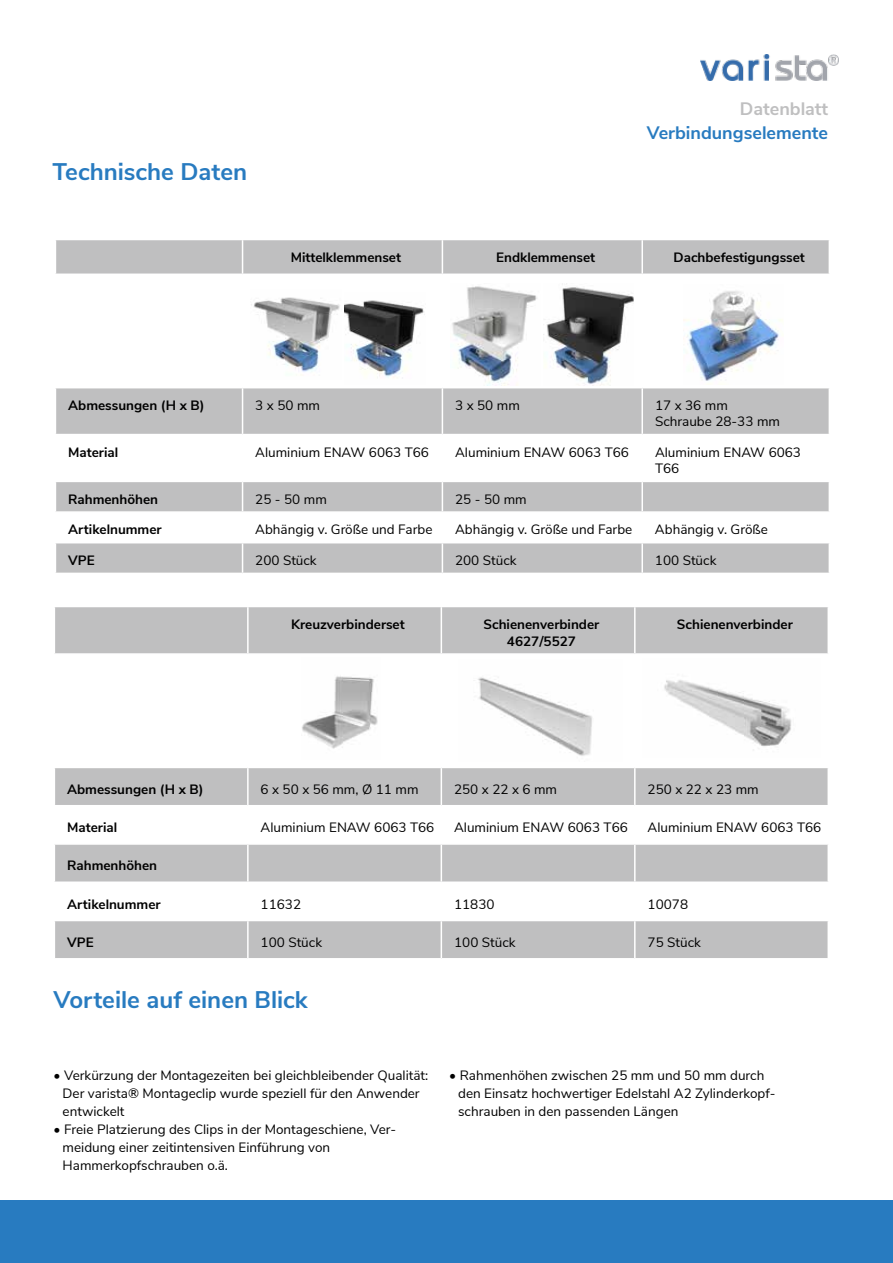
<style>
.page{position:relative;width:893px;height:1263px;background:#fff}
.page>*{position:absolute;margin:0;border:0;box-sizing:border-box;transform-origin:0 0}
.t1{font:700 24px "Nunito Sans";color:#287bc0}
.t2{font:700 18px "Nunito Sans";color:#287bc0}
.t3{font:700 18px "Nunito Sans";color:#bfbfc0}
.t4{font:13.5px/18px "Nunito Sans";color:#000}
.t5{font:700 13.5px/16.2px "Nunito Sans";color:#000;text-align:center}
</style>
<div class="page">
<div style="left:0;top:1200px;width:893px;height:63px;background:#287bc0"></div>
<img style="left:701px;top:54px;width:138px;height:27px">
<div style="left:56px;top:240px;width:773px;height:333px;background:#bfbfc0"></div>
<svg style="left:56px;top:275px;width:773px;height:267px"></svg>
<hr style="left:641px;top:240px;width:2px;height:34px;background:#fff">
<hr style="left:641px;top:275px;width:2px;height:112px;background:#fff">
<hr style="left:55px;top:387px;width:188px;height:1px;background:#fff">
<hr style="left:442px;top:387px;width:200px;height:1px;background:#fff">
<hr style="left:642px;top:387px;width:188px;height:1px;background:#fff">
<hr style="left:641px;top:388px;width:2px;height:46px;background:#fff">
<hr style="left:55px;top:434px;width:188px;height:1px;background:#fff">
<hr style="left:442px;top:434px;width:200px;height:1px;background:#fff">
<hr style="left:642px;top:434px;width:188px;height:1px;background:#fff">
<hr style="left:641px;top:435px;width:2px;height:46px;background:#fff">
<hr style="left:55px;top:481px;width:188px;height:1px;background:#fff">
<hr style="left:442px;top:481px;width:200px;height:1px;background:#fff">
<hr style="left:642px;top:481px;width:188px;height:1px;background:#fff">
<hr style="left:641px;top:482px;width:2px;height:29px;background:#fff">
<hr style="left:55px;top:511px;width:188px;height:2px;background:#fff">
<hr style="left:442px;top:511px;width:200px;height:2px;background:#fff">
<hr style="left:642px;top:511px;width:188px;height:2px;background:#fff">
<hr style="left:641px;top:513px;width:2px;height:29px;background:#fff">
<hr style="left:55px;top:542px;width:188px;height:1px;background:#fff">
<hr style="left:442px;top:542px;width:200px;height:1px;background:#fff">
<hr style="left:642px;top:542px;width:188px;height:1px;background:#fff">
<hr style="left:641px;top:543px;width:2px;height:30px;background:#fff">
<hr style="left:242px;top:275px;width:1px;height:112px;background:#fff">
<hr style="left:442px;top:275px;width:1px;height:112px;background:#fff">
<hr style="left:243px;top:387px;width:199px;height:1px;background:#fff">
<hr style="left:242px;top:388px;width:1px;height:46px;background:#fff">
<hr style="left:442px;top:388px;width:1px;height:46px;background:#fff">
<hr style="left:243px;top:434px;width:199px;height:1px;background:#fff">
<hr style="left:242px;top:435px;width:1px;height:46px;background:#fff">
<hr style="left:442px;top:435px;width:1px;height:46px;background:#fff">
<hr style="left:243px;top:481px;width:199px;height:1px;background:#fff">
<svg style="left:242px;top:482px;width:1px;height:60px"></svg>
<svg style="left:442px;top:482px;width:1px;height:60px"></svg>
<hr style="left:242px;top:543px;width:1px;height:30px;background:#fff">
<hr style="left:442px;top:543px;width:1px;height:30px;background:#fff">
<hr style="left:243px;top:511px;width:199px;height:2px;background:#fff">
<hr style="left:243px;top:542px;width:199px;height:1px;background:#fff">
<hr style="left:55px;top:274px;width:188px;height:1px;background:#fff">
<hr style="left:442px;top:274px;width:200px;height:1px;background:#fff">
<hr style="left:642px;top:274px;width:188px;height:1px;background:#fff">
<hr style="left:242px;top:240px;width:1px;height:34px;background:#fff">
<hr style="left:442px;top:240px;width:1px;height:34px;background:#fff">
<hr style="left:243px;top:274px;width:199px;height:1px;background:#fff">
<div style="left:55px;top:607px;width:772px;height:351px;background:#bfbfc0"></div>
<svg style="left:55px;top:655px;width:772px;height:265px"></svg>
<hr style="left:634px;top:607px;width:2px;height:46px;background:#fff">
<hr style="left:634px;top:655px;width:2px;height:112px;background:#fff">
<hr style="left:54px;top:767px;width:194px;height:1px;background:#fff">
<hr style="left:441px;top:767px;width:194px;height:1px;background:#fff">
<hr style="left:635px;top:767px;width:194px;height:1px;background:#fff">
<hr style="left:634px;top:768px;width:2px;height:37px;background:#fff">
<hr style="left:54px;top:805px;width:194px;height:1px;background:#fff">
<hr style="left:441px;top:805px;width:194px;height:1px;background:#fff">
<hr style="left:635px;top:805px;width:194px;height:1px;background:#fff">
<hr style="left:634px;top:806px;width:2px;height:37px;background:#fff">
<hr style="left:54px;top:843px;width:194px;height:2px;background:#fff">
<hr style="left:441px;top:843px;width:194px;height:2px;background:#fff">
<hr style="left:635px;top:843px;width:194px;height:2px;background:#fff">
<hr style="left:634px;top:845px;width:2px;height:36px;background:#fff">
<hr style="left:54px;top:881px;width:194px;height:2px;background:#fff">
<hr style="left:441px;top:881px;width:194px;height:2px;background:#fff">
<hr style="left:635px;top:881px;width:194px;height:2px;background:#fff">
<hr style="left:634px;top:883px;width:2px;height:37px;background:#fff">
<hr style="left:54px;top:920px;width:194px;height:1px;background:#fff">
<hr style="left:441px;top:920px;width:194px;height:1px;background:#fff">
<hr style="left:635px;top:920px;width:194px;height:1px;background:#fff">
<hr style="left:634px;top:921px;width:2px;height:37px;background:#fff">
<hr style="left:247px;top:655px;width:2px;height:112px;background:#fff">
<hr style="left:441px;top:655px;width:1px;height:112px;background:#fff">
<hr style="left:248px;top:767px;width:193px;height:1px;background:#fff">
<hr style="left:247px;top:768px;width:2px;height:37px;background:#fff">
<hr style="left:441px;top:768px;width:1px;height:37px;background:#fff">
<hr style="left:248px;top:805px;width:193px;height:1px;background:#fff">
<hr style="left:247px;top:806px;width:2px;height:37px;background:#fff">
<hr style="left:441px;top:806px;width:1px;height:37px;background:#fff">
<hr style="left:248px;top:843px;width:193px;height:2px;background:#fff">
<hr style="left:247px;top:845px;width:2px;height:36px;background:#fff">
<hr style="left:441px;top:845px;width:1px;height:36px;background:#fff">
<hr style="left:247px;top:883px;width:2px;height:37px;background:#fff">
<hr style="left:441px;top:883px;width:1px;height:37px;background:#fff">
<hr style="left:247px;top:921px;width:2px;height:37px;background:#fff">
<hr style="left:441px;top:921px;width:1px;height:37px;background:#fff">
<hr style="left:248px;top:881px;width:193px;height:2px;background:#fff">
<hr style="left:248px;top:920px;width:193px;height:1px;background:#fff">
<hr style="left:54px;top:653px;width:194px;height:2px;background:#fff">
<hr style="left:441px;top:653px;width:194px;height:2px;background:#fff">
<hr style="left:635px;top:653px;width:194px;height:2px;background:#fff">
<hr style="left:247px;top:607px;width:2px;height:46px;background:#fff">
<hr style="left:441px;top:607px;width:1px;height:46px;background:#fff">
<hr style="left:248px;top:653px;width:193px;height:2px;background:#fff">
<img style="left:251px;top:289px;width:90px;height:91px">
<img style="left:642px;top:658px;width:179px;height:99px">
<img style="left:302px;top:658px;width:79px;height:101px">
<img style="left:543px;top:284px;width:90px;height:101px">
<img style="left:451px;top:284px;width:89px;height:101px">
<img style="left:344px;top:292px;width:81px;height:92px">
<img style="left:684px;top:285px;width:100px;height:100px">
<img style="left:458px;top:659px;width:164px;height:103px">
<h1 class="t1" style="left:52px;top:154px;width:196px">Technische Daten</h1>
<h2 class="t3" style="left:740px;top:95px;width:90px">Datenblatt</h2>
<h2 class="t2" style="left:647px;top:119px;width:183px">Verbindungselemente</h2>
<p class="t5" style="left:291px;top:249px;width:112px">Mittelklemmenset</p>
<p class="t5" style="left:496px;top:249px;width:101px">Endklemmenset</p>
<p class="t5" style="left:674px;top:249px;width:133px">Dachbefestigungsset</p>
<p class="t5" style="left:68px;top:396px;width:138px">Abmessungen (H x B)</p>
<p class="t4" style="left:255px;top:395px;width:66px">3 x 50 mm</p>
<p class="t4" style="left:455px;top:395px;width:66px">3 x 50 mm</p>
<p class="t4" style="left:655px;top:396px;width:126px;line-height:16.2px">17 x 36 mm<br>Schraube 28-33 mm</p>
<p class="t5" style="left:68px;top:443px;width:52px">Material</p>
<p class="t4" style="left:255px;top:442px;width:175px">Aluminium ENAW 6063 T66</p>
<p class="t4" style="left:455px;top:442px;width:175px">Aluminium ENAW 6063 T66</p>
<p class="t4" style="left:655px;top:443px;width:148px;line-height:16.2px">Aluminium ENAW 6063<br>T66</p>
<p class="t5" style="left:68px;top:490px;width:92px">Rahmenhöhen</p>
<p class="t4" style="left:255px;top:489px;width:73px">25 - 50 mm</p>
<p class="t4" style="left:455px;top:489px;width:73px">25 - 50 mm</p>
<p class="t5" style="left:68px;top:521px;width:95px">Artikelnummer</p>
<p class="t4" style="left:255px;top:520px;width:179px">Abhängig v. Größe und Farbe</p>
<p class="t4" style="left:455px;top:520px;width:179px">Abhängig v. Größe und Farbe</p>
<p class="t4" style="left:655px;top:520px;width:114px">Abhängig v. Größe</p>
<p class="t5" style="left:68px;top:551px;width:28px">VPE</p>
<p class="t4" style="left:255px;top:550px;width:63px">200 Stück</p>
<p class="t4" style="left:455px;top:550px;width:63px">200 Stück</p>
<p class="t4" style="left:655px;top:550px;width:63px">100 Stück</p>
<p class="t5" style="left:291px;top:616px;width:115px">Kreuzverbinderset</p>
<p class="t5" style="left:483px;top:616px;width:117px">Schienenverbinder<br>4627/5527</p>
<p class="t5" style="left:677px;top:616px;width:117px">Schienenverbinder</p>
<p class="t5" style="left:67px;top:780px;width:138px">Abmessungen (H x B)</p>
<p class="t4" style="left:261px;top:779px;width:159px">6 x 50 x 56 mm, Ø 11 mm</p>
<p class="t4" style="left:454px;top:779px;width:104px">250 x 22 x 6 mm</p>
<p class="t4" style="left:648px;top:779px;width:113px">250 x 22 x 23 mm</p>
<p class="t5" style="left:67px;top:818px;width:52px">Material</p>
<p class="t4" style="left:261px;top:817px;width:175px">Aluminium ENAW 6063 T66</p>
<p class="t4" style="left:454px;top:817px;width:175px">Aluminium ENAW 6063 T66</p>
<p class="t4" style="left:648px;top:817px;width:175px">Aluminium ENAW 6063 T66</p>
<p class="t5" style="left:67px;top:857px;width:92px">Rahmenhöhen</p>
<p class="t5" style="left:67px;top:895px;width:95px">Artikelnummer</p>
<p class="t4" style="left:261px;top:894px;width:42px">11632</p>
<p class="t4" style="left:454px;top:894px;width:42px">11830</p>
<p class="t4" style="left:648px;top:894px;width:42px">10078</p>
<p class="t5" style="left:67px;top:933px;width:28px">VPE</p>
<p class="t4" style="left:261px;top:932px;width:63px">100 Stück</p>
<p class="t4" style="left:454px;top:932px;width:63px">100 Stück</p>
<p class="t4" style="left:648px;top:932px;width:55px">75 Stück</p>
<h1 class="t1" style="left:54px;top:982px;width:256px">Vorteile auf einen Blick</h1>
<p class="t4" style="left:63px;top:1065px;width:367px;text-indent:-9px">• Verkürzung der Montagezeiten bei gleichbleibender Qualität:<br>Der varista® Montageclip wurde speziell für den Anwender entwickelt</p>
<p class="t4" style="left:63px;top:1119px;width:335px;text-indent:-9px">• Freie Platzierung des Clips in der Montageschiene, Ver&shy;meidung einer zeitintensiven Einführung von<br>Hammerkopfschrauben o.ä.</p>
<p class="t4" style="left:458px;top:1065px;width:319px;text-indent:-9px">• Rahmenhöhen zwischen 25 mm und 50 mm durch den Einsatz hochwertiger Edelstahl A2 Zylinderkopf&shy;schrauben in den passenden Längen</p>
</div>
